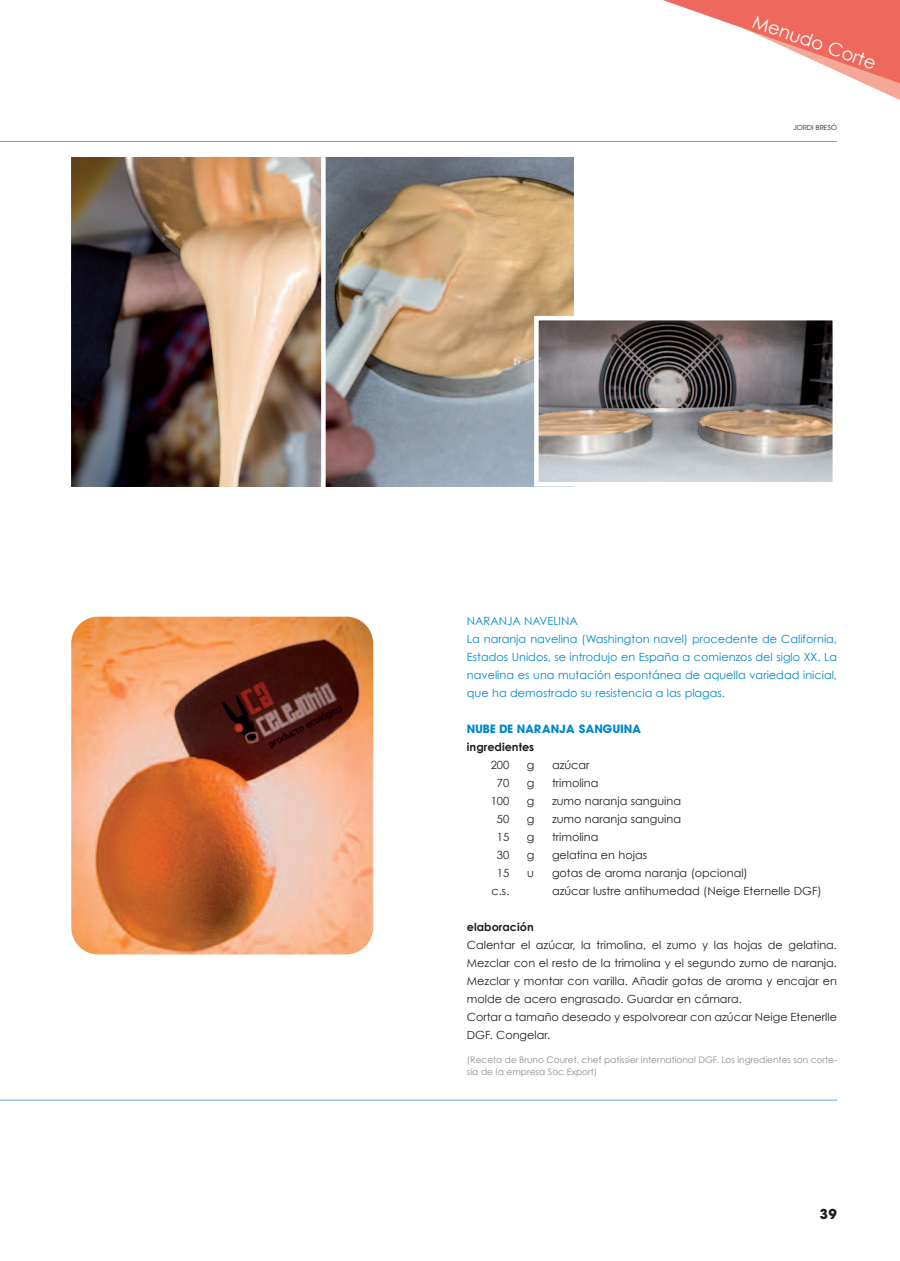
<style>
.page{position:relative;width:900px;height:1261px;background:#fff}
.page>*{position:absolute;margin:0;border:0;box-sizing:border-box;transform-origin:0 0}
.t1{font:18px "Century Gothic";color:#fff}
.t2{font:13.5px "Trendex Black S Si";color:#231f20}
.t3{font:11.25px/18px "Century Gothic";color:#231f20}
.t4{font:11.25px/18px "Century Gothic";color:#0089c8}
.t5{font:700 11.25px "Century Gothic";color:#231f20}
.t6{font:11.25px "Trendex Black S Si";color:#0089c8}
.t7{font:9px/12px "Century Gothic";color:#8a8c8f}
.t8{font:6.75px "Trendex S Si";letter-spacing:.03em;color:#231f20}
</style>
<div class="page">
<hr style="left:0;top:1100px;width:837px;height:1px;background:#59b0d2">
<hr style="left:0;top:141px;width:837px;height:1px;background:#59b0d2">
<img style="left:71px;top:617px;width:302px;height:337px;border-radius:27px">
<img style="left:71px;top:158px;width:250px;height:329px">
<img style="left:325px;top:158px;width:248px;height:329px">
<img style="left:539px;top:321px;width:293px;height:160px">
<div style="left:534px;top:316px;width:303px;height:170px;border:4px solid #fff"></div>
<svg style="left:321px;top:157px;width:1px;height:330px"></svg>
<svg style="left:663px;top:0;width:237px;height:100px"></svg>
<h1 class="t1" style="left:757px;top:10px;width:129px;rotate:19deg">me nudocorte</h1>
<p class="t8" style="left:793px;top:125px;width:45px">JORDI BRESÓ</p>
<p class="t4" style="left:467px;top:612px;width:371px">naranJa naVelina<br>la naranja navelina (Washington navel) procedente de california, estados unidos, se introdujo en españa a comienzos del siglo XX. la navelina es una mutación espontánea de aquella variedad inicial, que ha demostrado su resistencia a las plagas.</p>
<p class="t6" style="left:467px;top:725px;width:176px">NUBE DE NARANJA SANGUINA</p>
<p class="t5" style="left:467px;top:740px;width:69px">ingredientes</p>
<p class="t3" style="left:490px;top:756px;width:20px">200</p>
<p class="t3" style="left:527px;top:756px;width:9px">g</p>
<p class="t3" style="left:552px;top:756px;width:39px">azúcar</p>
<p class="t3" style="left:497px;top:774px;width:14px">70</p>
<p class="t3" style="left:527px;top:774px;width:9px">g</p>
<p class="t3" style="left:552px;top:774px;width:48px">trimolina</p>
<p class="t3" style="left:490px;top:792px;width:20px">100</p>
<p class="t3" style="left:527px;top:792px;width:9px">g</p>
<p class="t3" style="left:552px;top:792px;width:130px">zumo naranja sanguina</p>
<p class="t3" style="left:497px;top:810px;width:14px">50</p>
<p class="t3" style="left:527px;top:810px;width:9px">g</p>
<p class="t3" style="left:552px;top:810px;width:130px">zumo naranja sanguina</p>
<p class="t3" style="left:497px;top:828px;width:14px">15</p>
<p class="t3" style="left:527px;top:828px;width:9px">g</p>
<p class="t3" style="left:552px;top:828px;width:48px">trimolina</p>
<p class="t3" style="left:497px;top:846px;width:14px">30</p>
<p class="t3" style="left:527px;top:846px;width:9px">g</p>
<p class="t3" style="left:552px;top:846px;width:97px">gelatina en hojas</p>
<p class="t3" style="left:497px;top:864px;width:14px">15</p>
<p class="t3" style="left:527px;top:864px;width:8px">u</p>
<p class="t3" style="left:552px;top:864px;width:197px">gotas de aroma naranja (opcional)</p>
<p class="t3" style="left:491px;top:882px;width:19px">c.s.</p>
<p class="t3" style="left:552px;top:882px;width:271px">azúcar lustre antihumedad (neige eternelle dgf)</p>
<p class="t5" style="left:467px;top:920px;width:68px">elaboración</p>
<p class="t3" style="left:467px;top:936px;width:371px">calentar el azúcar, la trimolina, el zumo y las hojas de gelatina. mezclar con el resto de la trimolina y el segundo zumo de naranja. mezclar y montar con varilla. añadir gotas de aroma y encajar en molde de acero engrasado. guardar en cámara.<br>cortar a tamaño deseado y espolvorear con azúcar neige etenerlle dgf. congelar.</p>
<p class="t7" style="left:467px;top:1054px;width:371px">(receta de bruno couret, chef patissier international dgf. los ingredientes son corte&shy;sía de la empresa soc export)</p>
<p class="t2" style="left:819px;top:1209px;width:19px">39</p>
</div>
